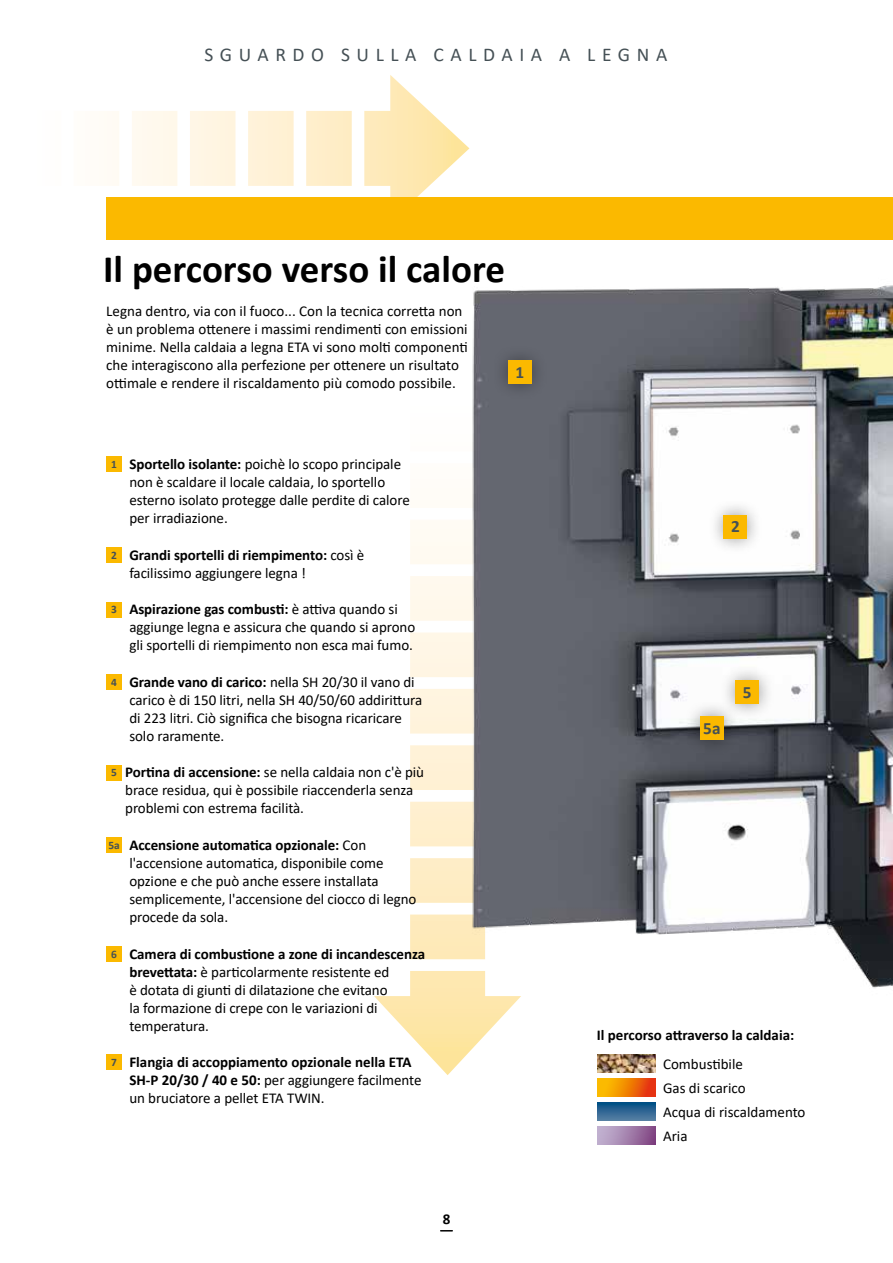
<style>
.page{position:relative;width:893px;height:1263px;background:#fff}
.page>*{position:absolute;margin:0;border:0;box-sizing:border-box;transform-origin:0 0}
.t1{font:700 39px "Calibri";color:#000}
.t2{font:19.5px "Calibri";letter-spacing:.34em;color:#455055}
.t3{font:700 17.25px "Calibri";color:#455055}
.t4{font:15px/18px "Calibri";letter-spacing:-.005em;color:#000}
.t5{font:700 15px/18px "Calibri";color:#000}
.s1{font-weight:700;font-size:11.4px;color:#455055}
.s2{font-weight:700}
.s3{font-size:11.4px;color:#455055}
.s4{font-weight:400}
</style>
<div class="page">
<svg style="left:410px;top:148px;width:75px;height:848px"></svg>
<svg style="left:374px;top:996px;width:89px;height:79px"></svg>
<img style="left:463px;top:270px;width:430px;height:800px">
<svg style="left:106px;top:75px;width:363px;height:123px"></svg>
<div style="left:106px;top:198px;width:787px;height:42px;background:#fbb900"></div>
<div style="left:493px;top:345px;width:55px;height:55px;background:#61646d"></div>
<div style="left:508px;top:360px;width:24px;height:24px;background:#fbb900"></div>
<div style="left:708px;top:499px;width:55px;height:55px;background:#000;opacity:.4"></div>
<div style="left:724px;top:515px;width:23px;height:23px;background:#fbb900"></div>
<div style="left:720px;top:665px;width:55px;height:55px;background:#000;opacity:.4"></div>
<div style="left:735px;top:680px;width:24px;height:24px;background:#fbb900"></div>
<div style="left:684px;top:701px;width:56px;height:55px;background:#000;opacity:.4"></div>
<div style="left:700px;top:716px;width:24px;height:24px;background:#fbb900"></div>
<img style="left:598px;top:1054px;width:57px;height:18px">
<svg style="left:598px;top:1078px;width:57px;height:18px"></svg>
<svg style="left:598px;top:1102px;width:57px;height:18px"></svg>
<div style="left:598px;top:1126px;width:57px;height:18px;background:linear-gradient(to right,#c5b9d5,#834884)"></div>
<div style="left:106px;top:457px;width:16px;height:15px;background:#fbb900"></div>
<div style="left:106px;top:547px;width:16px;height:16px;background:#fbb900"></div>
<div style="left:106px;top:602px;width:16px;height:15px;background:#fbb900"></div>
<div style="left:106px;top:674px;width:16px;height:16px;background:#fbb900"></div>
<div style="left:106px;top:765px;width:16px;height:15px;background:#fbb900"></div>
<div style="left:106px;top:837px;width:16px;height:16px;background:#fbb900"></div>
<div style="left:106px;top:946px;width:16px;height:15px;background:#fbb900"></div>
<div style="left:106px;top:1054px;width:16px;height:16px;background:#fbb900"></div>
<h2 class="t2" style="left:204px;top:41px;width:464px">SGUARDO SULLA CALDAIA A LEGNA</h2>
<h1 class="t1" style="left:103px;top:241px;width:403px">Il percorso verso il calore</h1>
<p class="t4" style="left:106px;top:301px;width:363px">Legna dentro, via con il fuoco... Con la tecnica corretta non è un problema ottenere i massimi rendimenti con emissioni minime. Nella caldaia a legna ETA vi sono molti componenti che interagiscono alla perfezione per ottenere un risultato ottimale e rendere il riscaldamento più comodo possibile.</p>
<p class="t3" style="left:516px;top:360px;width:10px">1</p>
<p class="t4" style="left:129px;top:455px;width:282px;text-indent:-18px"><span class="s1">1</span> <span class="s2">Sportello isolante:</span> poichè lo scopo principale non è scaldare il locale caldaia, lo sportello esterno isolato protegge dalle perdite di calore per irradiazione.</p>
<p class="t4" style="left:129px;top:545px;width:236px;text-indent:-18px"><span class="s1">2</span> <span class="s2">Grandi sportelli di riempimento:</span> così è facilissimo aggiungere legna !</p>
<p class="t4" style="left:129px;top:600px;width:287px;text-indent:-18px"><span class="s1">3</span> <span class="s2">Aspirazione gas combusti:</span> è attiva quando si aggiunge legna e assicura che quando si aprono gli sportelli di riempimento non esca mai fumo.</p>
<p class="t4" style="left:129px;top:672px;width:294px;text-indent:-18px"><span class="s1">4</span> <span class="s2">Grande vano di carico:</span> nella SH 20/30 il vano di carico è di 150 litri, nella SH 40/50/60 addirittura di 223 litri. Ciò significa che bisogna ricaricare solo raramente.</p>
<p class="t4" style="left:125px;top:763px;width:300px;text-indent:-14px"><span class="s1">5</span> <span class="s2">Portina di accensione:</span> se nella caldaia non c'è più brace residua, qui è possibile riaccenderla senza problemi con estrema facilità.</p>
<p class="t4" style="left:129px;top:836px;width:289px;text-indent:-21px"><span class="s1">5a</span> <span class="s2">Accensione automatica opzionale:</span> Con l'accensione automatica, disponibile come opzione e che può anche essere installata semplicemente, l'accensione del ciocco di legno procede da sola.</p>
<p class="t4" style="left:129px;top:944px;width:297px;text-indent:-18px"><span class="s1">6</span> <span class="s2">Camera di combustione a zone di incandescenza brevettata:</span> è particolarmente resistente ed<br>è dotata di giunti di dilatazione che evitano<br>la formazione di crepe con le variazioni di temperatura.</p>
<p class="t5" style="left:129px;top:1053px;width:294px;text-indent:-18px"><span class="s3">7</span> Flangia di accoppiamento opzionale nella ETA<br>SH-P 20/30 / 40 e 50: <span class="s4">per aggiungere facilmente un bruciatore a pellet ETA TWIN.</span></p>
<p class="t5" style="left:443px;top:1210px;width:9px">8</p>
<p class="t3" style="left:731px;top:515px;width:10px">2</p>
<p class="t3" style="left:703px;top:716px;width:19px">5a</p>
<p class="t3" style="left:743px;top:680px;width:10px">5</p>
<p class="t5" style="left:597px;top:1026px;width:199px">Il percorso attraverso la caldaia:</p>
<p class="t4" style="left:663px;top:1052px;width:144px;line-height:24px">Combustibile<br>Gas di scarico<br>Acqua di riscaldamento<br>Aria</p>
</div>
